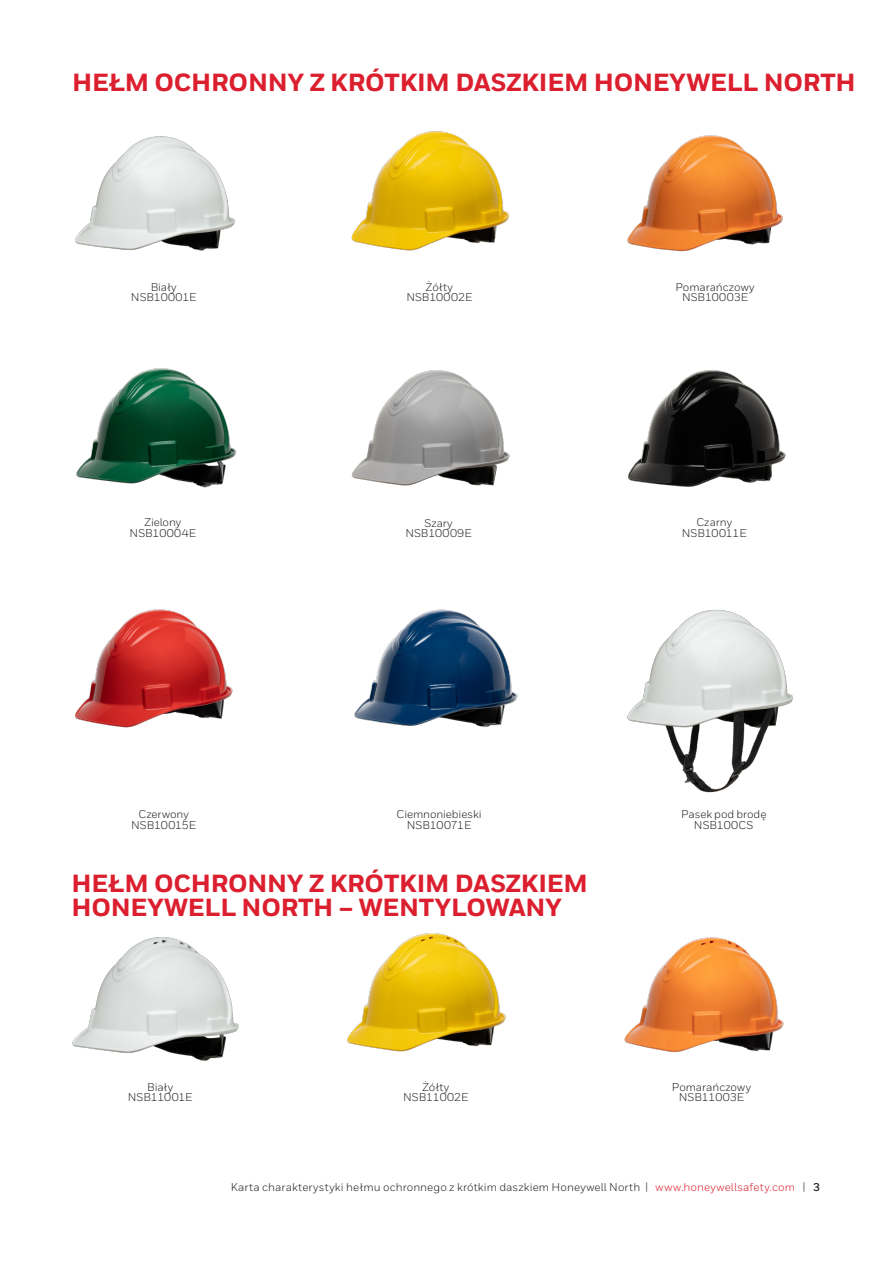
<style>
.page{position:relative;width:893px;height:1263px;background:#fff}
.page>*{position:absolute;margin:0;border:0;box-sizing:border-box;transform-origin:0 0}
._25_Back__Copyright{font:800 24.75px/24px "Honeywell Sans";letter-spacing:-.01em;color:#dc1f2e}
._10_Inside__Body_Tex{font:11.25px "Honeywell Sans";letter-spacing:-.005em;color:#231f20}
.MASTER__Header_Foote{font:11.25px "Honeywell Sans";letter-spacing:.01em;color:#231f20}
.s1{color:#dc1f2e}
.s2{font-weight:700}
</style>
<div class="page">
<img style="left:75px;top:136px;width:160px;height:115px">
<img style="left:351px;top:131px;width:159px;height:120px">
<img style="left:627px;top:135px;width:156px;height:117px">
<img style="left:351px;top:370px;width:159px;height:116px">
<img style="left:354px;top:609px;width:164px;height:119px">
<img style="left:76px;top:368px;width:161px;height:120px">
<img style="left:75px;top:609px;width:158px;height:119px">
<img style="left:628px;top:370px;width:158px;height:117px">
<img style="left:628px;top:609px;width:165px;height:184px">
<img style="left:72px;top:937px;width:167px;height:124px">
<img style="left:347px;top:933px;width:159px;height:119px">
<img style="left:624px;top:937px;width:160px;height:116px">
<p class="_25_Back__Copyright" style="left:72px;top:72px;width:785px">HEŁM OCHRONNY Z KRÓTKIM DASZKIEM HONEYWELL NORTH</p>
<p class="_10_Inside__Body_Tex" style="left:151px;top:280px;width:28px">Biały</p>
<p class="_10_Inside__Body_Tex" style="left:131px;top:291px;width:67px">NSB10001E</p>
<p class="_10_Inside__Body_Tex" style="left:144px;top:516px;width:38px">Zielony</p>
<p class="_10_Inside__Body_Tex" style="left:130px;top:526px;width:68px">NSB10004E</p>
<p class="_10_Inside__Body_Tex" style="left:426px;top:280px;width:28px">Żółty</p>
<p class="_10_Inside__Body_Tex" style="left:406px;top:291px;width:68px">NSB10002E</p>
<p class="_10_Inside__Body_Tex" style="left:424px;top:516px;width:30px">Szary</p>
<p class="_10_Inside__Body_Tex" style="left:405px;top:527px;width:68px">NSB10009E</p>
<p class="_10_Inside__Body_Tex" style="left:675px;top:280px;width:81px">Pomarańczowy</p>
<p class="_10_Inside__Body_Tex" style="left:682px;top:291px;width:68px">NSB10003E</p>
<p class="_10_Inside__Body_Tex" style="left:696px;top:516px;width:37px">Czarny</p>
<p class="_10_Inside__Body_Tex" style="left:682px;top:526px;width:66px">NSB10011E</p>
<p class="_10_Inside__Body_Tex" style="left:139px;top:808px;width:52px">Czerwony</p>
<p class="_10_Inside__Body_Tex" style="left:131px;top:818px;width:67px">NSB10015E</p>
<p class="_10_Inside__Body_Tex" style="left:397px;top:808px;width:87px">Ciemnoniebieski</p>
<p class="_10_Inside__Body_Tex" style="left:407px;top:818px;width:66px">NSB10071E</p>
<p class="_10_Inside__Body_Tex" style="left:681px;top:808px;width:87px">Pasek pod brodę</p>
<p class="_10_Inside__Body_Tex" style="left:694px;top:818px;width:61px">NSB100CS</p>
<p class="_25_Back__Copyright" style="left:72px;top:872px;width:518px">HEŁM OCHRONNY Z KRÓTKIM DASZKIEM<br>HONEYWELL NORTH – WENTYLOWANY</p>
<p class="_10_Inside__Body_Tex" style="left:147px;top:1080px;width:28px">Biały</p>
<p class="_10_Inside__Body_Tex" style="left:128px;top:1091px;width:66px">NSB11001E</p>
<p class="_10_Inside__Body_Tex" style="left:422px;top:1080px;width:28px">Żółty</p>
<p class="_10_Inside__Body_Tex" style="left:403px;top:1091px;width:67px">NSB11002E</p>
<p class="_10_Inside__Body_Tex" style="left:672px;top:1080px;width:81px">Pomarańczowy</p>
<p class="_10_Inside__Body_Tex" style="left:679px;top:1091px;width:67px">NSB11003E</p>
<p class="MASTER__Header_Foote" style="left:231px;top:1180px;width:591px">Karta charakterystyki hełmu ochronnego z krótkim daszkiem Honeywell North | <span class="s1">www.honeywellsafety.com</span> | <span class="s2">3</span></p>
</div>
